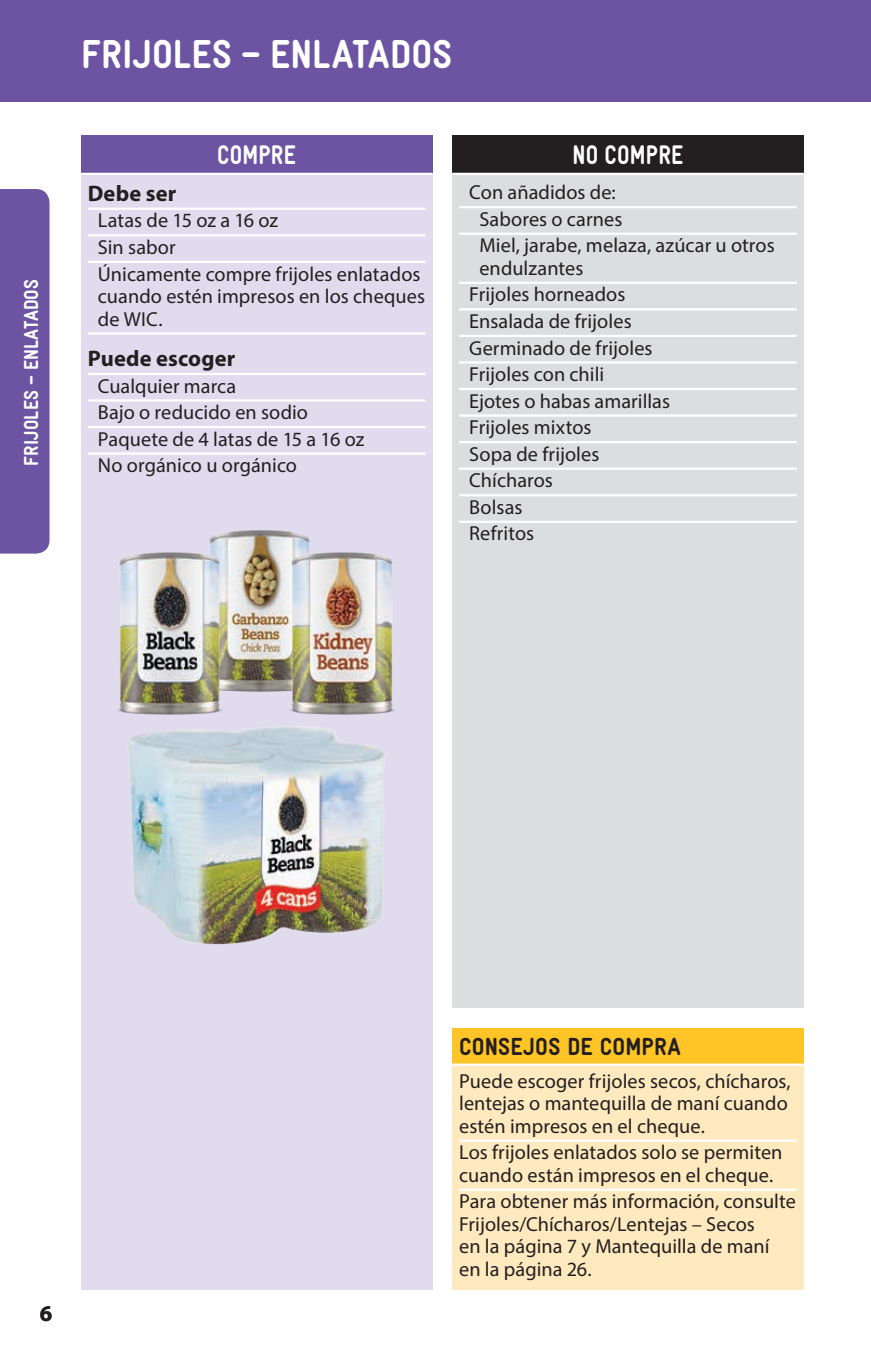
<style>
.page{position:relative;width:871px;height:1357px;background:#fff}
.page>*{position:absolute;margin:0;border:0;box-sizing:border-box;transform-origin:0 0}
.t1{font:900 40.5px "Gravur Condensed Pro";letter-spacing:.005em;color:#fff}
.t2{font:900 27px "Gravur Condensed Pro";letter-spacing:.015em;color:#fff;scale:.9 1}
.t3{font:900 24.75px "Gravur Condensed Pro";letter-spacing:.01em;color:#231f20}
.t4{font:700 22.5px "Myriad Pro";letter-spacing:.005em;color:#231f20}
.t5{font:20.25px/26.6px "Myriad Pro";letter-spacing:.005em;color:#231f20}
.t6{font:900 20.25px "Gravur Condensed Pro";letter-spacing:.01em;color:#fff}
</style>
<div class="page">
<div style="left:0;top:0;width:871px;height:101px;background:#6c54a3"></div>
<div style="left:0;top:189px;width:50px;height:365px;background:#6c54a3"></div>
<div style="left:81px;top:135px;width:351px;height:1154px;background:#e0dcee"></div>
<div style="left:81px;top:135px;width:351px;height:38px;background:#6c54a3"></div>
<hr style="left:81px;top:173px;width:351px;height:2px;background:#fff">
<hr style="left:88px;top:208px;width:337px;height:2px;background:#fff">
<hr style="left:88px;top:234px;width:337px;height:2px;background:#fff">
<hr style="left:88px;top:261px;width:337px;height:2px;background:#fff">
<hr style="left:88px;top:332px;width:337px;height:2px;background:#fff">
<hr style="left:88px;top:373px;width:337px;height:2px;background:#fff">
<hr style="left:88px;top:399px;width:337px;height:3px;background:#fff">
<hr style="left:88px;top:426px;width:337px;height:2px;background:#fff">
<hr style="left:88px;top:452px;width:337px;height:3px;background:#fff">
<div style="left:452px;top:135px;width:351px;height:872px;background:#dcddde"></div>
<div style="left:452px;top:135px;width:351px;height:38px;background:#231f20"></div>
<hr style="left:452px;top:173px;width:351px;height:2px;background:#fff">
<hr style="left:459px;top:206px;width:337px;height:2px;background:#fff">
<hr style="left:459px;top:233px;width:337px;height:2px;background:#fff">
<hr style="left:459px;top:282px;width:337px;height:2px;background:#fff">
<hr style="left:459px;top:308px;width:337px;height:2px;background:#fff">
<hr style="left:459px;top:335px;width:337px;height:2px;background:#fff">
<hr style="left:459px;top:361px;width:337px;height:3px;background:#fff">
<hr style="left:459px;top:388px;width:337px;height:2px;background:#fff">
<hr style="left:459px;top:414px;width:337px;height:3px;background:#fff">
<hr style="left:459px;top:441px;width:337px;height:2px;background:#fff">
<hr style="left:459px;top:467px;width:337px;height:3px;background:#fff">
<hr style="left:459px;top:494px;width:337px;height:2px;background:#fff">
<hr style="left:459px;top:521px;width:337px;height:2px;background:#fff">
<img style="left:128px;top:728px;width:257px;height:217px">
<div style="left:452px;top:1028px;width:351px;height:261px;background:#ffeabf"></div>
<div style="left:452px;top:1028px;width:351px;height:36px;background:#ffc426"></div>
<hr style="left:452px;top:1063px;width:351px;height:3px;background:#fff">
<hr style="left:459px;top:1139px;width:337px;height:3px;background:#fff">
<hr style="left:459px;top:1188px;width:337px;height:3px;background:#fff">
<img style="left:253px;top:530px;width:7px;height:162px">
<img style="left:118px;top:530px;width:135px;height:212px">
<img style="left:260px;top:530px;width:135px;height:212px">
<p class="t6" style="left:20px;top:466px;width:188px;rotate:-90deg">FRIJOLES – ENLATADOS</p>
<h1 class="t1" style="left:81px;top:31px;width:373px">FRIJOLES – ENLATADOS</h1>
<h2 class="t2" style="left:217px;top:139px;width:89px">COMPRE</h2>
<p class="t4" style="left:88px;top:179px;width:90px">Debe ser</p>
<p class="t5" style="left:98px;top:207px;width:324px">Latas de 15 oz a 16 oz<br>Sin sabor<br>Únicamente compre frijoles enlatados</p>
<p class="t5" style="left:98px;top:285px;width:329px;line-height:22.5px">cuando estén impresos en los cheques de WIC.</p>
<p class="t4" style="left:88px;top:344px;width:149px">Puede escoger</p>
<p class="t5" style="left:98px;top:372px;width:268px">Cualquier marca<br>Bajo o reducido en sodio<br>Paquete de 4 latas de 15 a 16 oz<br>No orgánico u orgánico</p>
<h2 class="t2" style="left:572px;top:139px;width:124px">NO COMPRE</h2>
<p class="t5" style="left:479px;top:179px;width:297px;text-indent:-10px">Con añadidos de:<br>Sabores o carnes<br>Miel, jarabe, melaza, azúcar u otros</p>
<p class="t5" style="left:469px;top:254px;width:202px;text-indent:10px">endulzantes<br>Frijoles horneados<br>Ensalada de frijoles<br>Germinado de frijoles<br>Frijoles con chili<br>Ejotes o habas amarillas<br>Frijoles mixtos<br>Sopa de frijoles<br>Chícharos<br>Bolsas<br>Refritos</p>
<p class="t4" style="left:40px;top:1299px;width:14px">6</p>
<p class="t3" style="left:459px;top:1032px;width:223px">CONSEJOS DE COMPRA</p>
<p class="t5" style="left:459px;top:1069px;width:333px;line-height:22.5px">Puede escoger frijoles secos, chícharos, lentejas o mantequilla de maní cuando estén impresos en el cheque.</p>
<p class="t5" style="left:459px;top:1141px;width:325px;line-height:22.5px">Los frijoles enlatados solo se permiten cuando están impresos en el cheque.</p>
<p class="t5" style="left:459px;top:1190px;width:338px;line-height:22.5px">Para obtener más información, consulte<br>Frijoles/Chícharos/Lentejas – Secos<br>en la página 7 y Mantequilla de maní en la página 26.</p>
</div>
